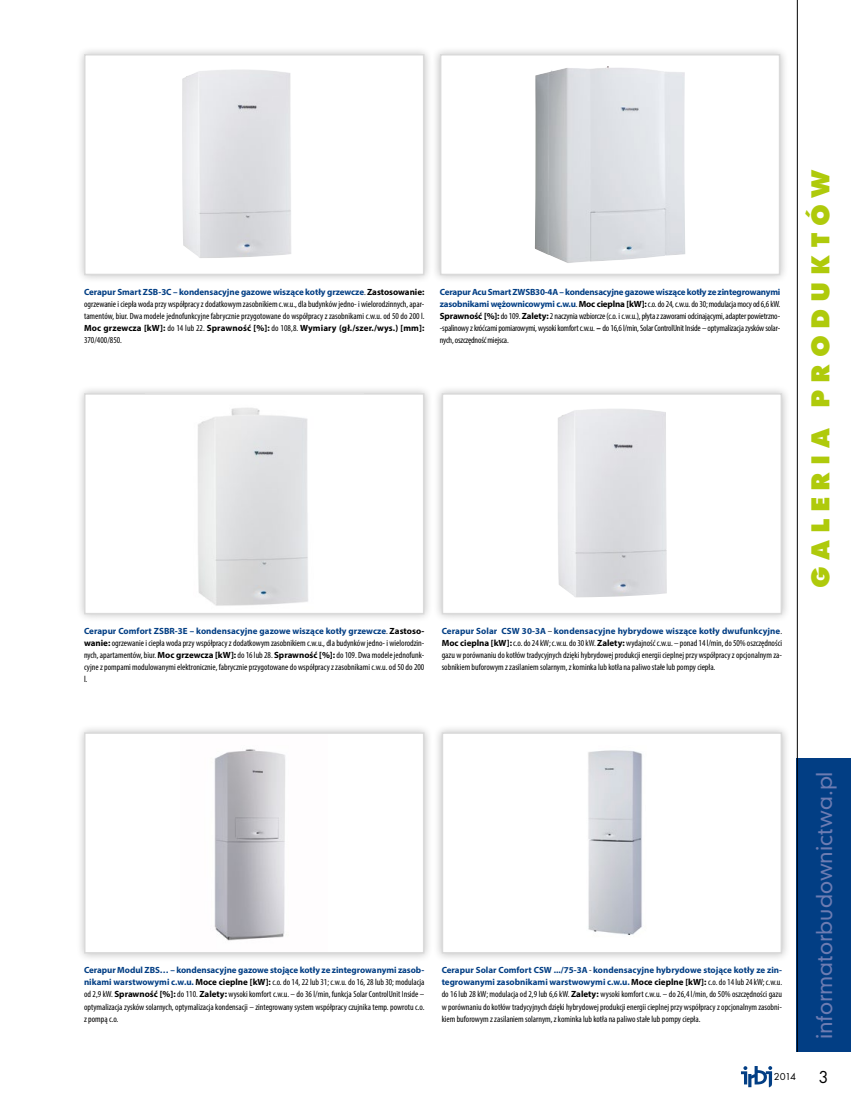
<style>
.page{position:relative;width:851px;height:1106px;background:#fff}
.page>*{position:absolute;margin:0;border:0;box-sizing:border-box;transform-origin:0 0}
.t1{font:700 27px "Futura TEE Extr";letter-spacing:.25em;color:#afca0b}
.t2{font:21px "Geometric 706 Md EU";color:#6d7cb2}
.t3{font:18px "Futura TEE";color:#000}
.t4{font:10.5px "Futura TEE";color:#000}
.galeria{font:condensed 9px/12px "Myriad Pro";color:#000;text-align:justify}
.s1{font-weight:700;font-stretch:normal;color:#023e84}
.s2{font-weight:700;font-stretch:normal}
</style>
<div class="page">
<svg style="left:741px;top:1066px;width:31px;height:21px"></svg>
<div style="left:796px;top:758px;width:54px;height:294px;background:#023e84"></div>
<hr style="left:796px;top:0;width:1px;height:1052px;background:#000">
<div style="left:75px;top:45px;width:357px;height:239px;background:#000;opacity:.25"></div>
<div style="left:85px;top:55px;width:338px;height:219px;background:#fff"></div>
<img style="left:182px;top:69px;width:109px;height:189px">
<div style="left:84px;top:54px;width:340px;height:221px;border:2px solid #dadada"></div>
<div style="left:75px;top:723px;width:357px;height:239px;background:#000;opacity:.25"></div>
<div style="left:85px;top:733px;width:338px;height:219px;background:#fff"></div>
<img style="left:214px;top:749px;width:71px;height:192px">
<div style="left:84px;top:732px;width:340px;height:221px;border:2px solid #dadada"></div>
<div style="left:433px;top:723px;width:357px;height:239px;background:#000;opacity:.25"></div>
<div style="left:442px;top:733px;width:339px;height:219px;background:#fff"></div>
<img style="left:588px;top:750px;width:54px;height:185px">
<div style="left:441px;top:732px;width:341px;height:221px;border:2px solid #dadada"></div>
<div style="left:75px;top:384px;width:357px;height:239px;background:#000;opacity:.25"></div>
<div style="left:85px;top:394px;width:338px;height:219px;background:#fff"></div>
<img style="left:198px;top:408px;width:110px;height:198px">
<div style="left:84px;top:393px;width:340px;height:221px;border:2px solid #dadada"></div>
<div style="left:433px;top:384px;width:357px;height:239px;background:#000;opacity:.25"></div>
<div style="left:442px;top:394px;width:339px;height:219px;background:#fff"></div>
<img style="left:558px;top:409px;width:108px;height:188px">
<div style="left:441px;top:393px;width:341px;height:221px;border:2px solid #dadada"></div>
<div style="left:431px;top:45px;width:357px;height:239px;background:#000;opacity:.25"></div>
<div style="left:440px;top:55px;width:339px;height:219px;background:#fff"></div>
<img style="left:534px;top:66px;width:151px;height:197px">
<div style="left:440px;top:54px;width:340px;height:221px;border:2px solid #dadada"></div>
<p class="galeria" style="left:84px;top:286px;width:342px"><span class="s1">Cerapur Smart ZSB-3C – kondensacyjne gazowe wiszące kotły grzewcze</span>. <span class="s2">Zastosowanie: </span>ogrzewanie i ciepła woda przy współpracy z dodatkowym zasobnikiem c.w.u., dla budynków jedno- i wielorodzinnych, apar&shy;tamentów, biur. Dwa modele jednofunkcyjne fabrycznie przygotowane do współpracy z zasobnikami c.w.u. od 50 do 200 l.<br><span class="s2">Moc grzewcza [kW]:</span> do 14 lub 22. <span class="s2">Sprawność [%]:</span> do 108,8. <span class="s2">Wymiary (gł./szer./wys.) [mm]:<br></span>370/400/850.</p>
<p class="galeria" style="left:440px;top:286px;width:342px"><span class="s1">Cerapur Acu Smart ZWSB30-4A – kondensacyjne gazowe wiszące kotły ze zintegrowanymi zasobnikami wężownicowymi c.w.u</span>. <span class="s2">Moc cieplna [kW]:</span> c.o. do 24, c.w.u. do 30; modulacja mocy od 6,6 kW.<br><span class="s2">Sprawność [%]:</span> do 109. <span class="s2">Zalety:</span> 2 naczynia wzbiorcze (c.o. i c.w.u.), płyta z zaworami odcinającymi, adapter powietrzno--spalinowy z króćcami pomiarowymi, wysoki komfort c.w.u. <span class="s2">–</span> do 16,6 l/min, Solar ControlUnit Inside – optymalizacja zysków solar&shy;nych, oszczędność miejsca.</p>
<p class="galeria" style="left:84px;top:625px;width:342px"><span class="s1">Cerapur Comfort ZSBR-3E – kondensacyjne gazowe wiszące kotły grzewcze</span>. <span class="s2">Zastoso&shy;wanie:</span> ogrzewanie i ciepła woda przy współpracy z dodatkowym zasobnikiem c.w.u., dla budynków jedno- i wielorodzin&shy;nych, apartamentów, biur. <span class="s2">Moc grzewcza [kW]:</span> do 16 lub 28. <span class="s2">Sprawność [%]:</span> do 109. Dwa modele jednofunk&shy;cyjne z pompami modulowanymi elektronicznie, fabrycznie przygotowane do współpracy z zasobnikami c.w.u. od 50 do 200 l.</p>
<p class="galeria" style="left:441px;top:625px;width:342px"><span class="s1">Cerapur Solar CSW 30-3A</span> – <span class="s1">kondensacyjne hybrydowe wiszące kotły dwufunkcyjne</span>.<br><span class="s2">Moc cieplna [kW]:</span> c.o. do 24 kW; c.w.u. do 30 kW. <span class="s2">Zalety:</span> wydajność c.w.u. – ponad 14 l/min, do 50% oszczędności gazu w porównaniu do kotłów tradycyjnych dzięki hybrydowej produkcji energii cieplnej przy współpracy z opcjonalnym za&shy;sobnikiem buforowym z zasilaniem solarnym, z kominka lub kotła na paliwo stałe lub pompy ciepła.</p>
<h1 class="t1" style="left:804px;top:588px;width:419px;rotate:-90deg">GALERIA PRODUKTÓW</h1>
<p class="galeria" style="left:84px;top:964px;width:342px"><span class="s1">Cerapur Modul ZBS… – kondensacyjne gazowe stojące kotły ze zintegrowanymi zasob&shy;nikami warstwowymi c.w.u.</span> <span class="s2">Moce cieplne [kW]:</span> c.o. do 14, 22 lub 31; c.w.u. do 16, 28 lub 30; modulacja od 2,9 kW. <span class="s2">Sprawność [%]:</span> do 110. <span class="s2">Zalety:</span> wysoki komfort c.w.u. – do 36 l/min, funkcja Solar ControlUnit Inside – optymalizacja zysków solarnych, optymalizacja kondensacji – zintegrowany system współpracy czujnika temp. powrotu c.o. z pompą c.o.</p>
<p class="galeria" style="left:441px;top:964px;width:342px"><span class="s1">Cerapur Solar Comfort CSW .../75-3A</span> - <span class="s1">kondensacyjne hybrydowe stojące kotły ze zin&shy;tegrowanymi zasobnikami warstwowymi c.w.u.</span> <span class="s2">Moce cieplne [kW]:</span> c.o. do 14 lub 24 kW; c.w.u. do 16 lub 28 kW; modulacja od 2,9 lub 6,6 kW. <span class="s2">Zalety:</span> wysoki komfort c.w.u. – do 26,4 l/min, do 50% oszczędności gazu w porównaniu do kotłów tradycyjnych dzięki hybrydowej produkcji energii cieplnej przy współpracy z opcjonalnym zasobni&shy;kiem buforowym z zasilaniem solarnym, z kominka lub kotła na paliwo stałe lub pompy ciepła.</p>
<p class="t4" style="left:773px;top:1070px;width:24px">2014</p>
<p class="t2" style="left:810px;top:1039px;width:269px;rotate:-90deg">informatorbudownictwa.pl</p>
<p class="t3" style="left:818px;top:1065px;width:12px">3</p>
</div>
